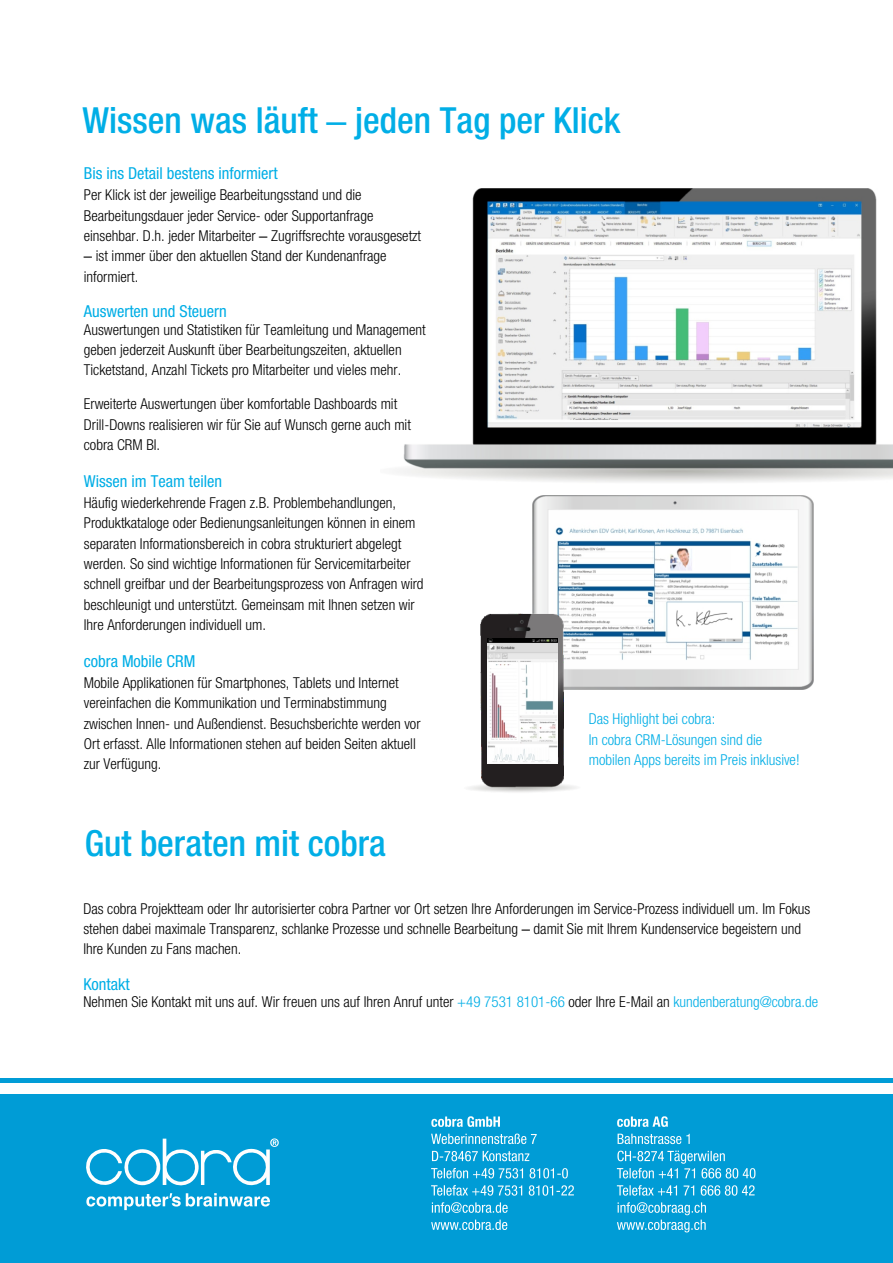
<style>
.page{position:relative;width:893px;height:1263px;background:#fff}
.page>*{position:absolute;margin:0;border:0;box-sizing:border-box;transform-origin:0 0}
.t1{font:500 condensed 36px "Helvetica Neue";color:#01aee6}
.t2{font:condensed 16.5px "Helvetica Neue";color:#01aee6}
.t3{font:300 condensed 15px/20.4px "Helvetica Neue";color:#000}
.t4{font:300 condensed 15px/20.4px "Helvetica Neue";color:#01aee6}
.s1{font-family:"Arial";font-weight:400;font-stretch:normal}
.s2{color:#01aee6}
</style>
<div class="page">
<div style="left:0;top:1078px;width:893px;height:184px;background:#009cd6"></div>
<div style="left:0;top:1083px;width:893px;height:10px;background:#fefefe"></div>
<svg style="left:86px;top:1193px;width:184px;height:17px"></svg>
<svg style="left:86px;top:1138px;width:193px;height:48px"></svg>
<svg style="left:431px;top:1116px;width:69px;height:11px"></svg>
<svg style="left:431px;top:1133px;width:106px;height:11px"></svg>
<svg style="left:432px;top:1151px;width:97px;height:10px"></svg>
<svg style="left:431px;top:1168px;width:137px;height:10px"></svg>
<svg style="left:431px;top:1185px;width:143px;height:11px"></svg>
<svg style="left:432px;top:1202px;width:76px;height:11px"></svg>
<svg style="left:431px;top:1219px;width:76px;height:11px"></svg>
<svg style="left:617px;top:1116px;width:51px;height:11px"></svg>
<svg style="left:618px;top:1134px;width:72px;height:10px"></svg>
<svg style="left:617px;top:1150px;width:138px;height:28px"></svg>
<svg style="left:617px;top:1185px;width:138px;height:11px"></svg>
<svg style="left:617px;top:1202px;width:89px;height:30px"></svg>
<img style="left:397px;top:188px;width:496px;height:294px">
<img style="left:532px;top:495px;width:282px;height:194px">
<img style="left:468px;top:597px;width:131px;height:195px">
<img style="left:487px;top:638px;width:71px;height:125px">
<h1 class="t1" style="left:83px;top:107px;width:539px">Wissen was läuft <span class="s1">‒</span> jeden Tag per Klick</h1>
<p class="t2" style="left:84px;top:168px;width:195px">Bis ins Detail bestens informiert</p>
<p class="t3" style="left:84px;top:186px;width:339px">Per Klick ist der jeweilige Bearbeitungsstand und die Bearbeitungsdauer jeder Service- oder Supportanfrage einsehbar. D.h. jeder Mitarbeiter <span class="s1">‒</span> Zugriffsrechte vorausgesetzt <span class="s1">‒</span> ist immer über den aktuellen Stand der Kundenanfrage informiert.</p>
<p class="t2" style="left:84px;top:306px;width:144px">Auswerten und Steuern</p>
<p class="t3" style="left:84px;top:320px;width:344px">Auswertungen und Statistiken für Teamleitung und Management geben jederzeit Auskunft über Bearbeitungszeiten, aktuellen<br>Ticketstand, Anzahl Tickets pro Mitarbeiter und vieles mehr.</p>
<p class="t3" style="left:84px;top:395px;width:329px">Erweiterte Auswertungen über komfortable Dashboards mit<br>Drill-Downs realisieren wir für Sie auf Wunsch gerne auch mit cobra CRM BI.</p>
<p class="t2" style="left:84px;top:475px;width:140px">Wissen im Team teilen</p>
<p class="t3" style="left:84px;top:494px;width:341px">Häufig wiederkehrende Fragen z.B. Problembehandlungen, Produktkataloge oder Bedienungsanleitungen können in einem separaten Informationsbereich in cobra strukturiert abgelegt werden. So sind wichtige Informationen für Servicemitarbeiter schnell greifbar und der Bearbeitungsprozess von Anfragen wird beschleunigt und unterstützt. Gemeinsam mit Ihnen setzen wir Ihre Anforderungen individuell um.</p>
<p class="t2" style="left:84px;top:655px;width:113px">cobra Mobile CRM</p>
<p class="t3" style="left:84px;top:674px;width:338px">Mobile Applikationen für Smartphones, Tablets und Internet vereinfachen die Kommunikation und Terminabstimmung zwischen Innen- und Außendienst. Besuchsberichte werden vor Ort erfasst. Alle Informationen stehen auf beiden Seiten aktuell zur Verfügung.</p>
<h1 class="t1" style="left:85px;top:830px;width:303px">Gut beraten mit cobra</h1>
<p class="t4" style="left:589px;top:710px;width:212px">Das Highlight bei cobra:<br>In cobra CRM-Lösungen sind die mobilen Apps bereits im Preis inklusive!</p>
<p class="t3" style="left:83px;top:899px;width:728px">Das cobra Projektteam oder Ihr autorisierter cobra Partner vor Ort setzen Ihre Anforderungen im Service-Prozess individuell um. Im Fokus stehen dabei maximale Transparenz, schlanke Prozesse und schnelle Bearbeitung <span class="s1">‒</span> damit Sie mit Ihrem Kundenservice begeistern und<br>Ihre Kunden zu Fans machen.</p>
<p class="t2" style="left:83px;top:978px;width:48px">Kontakt</p>
<p class="t3" style="left:83px;top:993px;width:736px">Nehmen Sie Kontakt mit uns auf. Wir freuen uns auf Ihren Anruf unter <span class="s2">+49 7531 8101-66</span> oder Ihre E-Mail an <span class="s2">kundenberatung@cobra.de</span></p>
</div>
